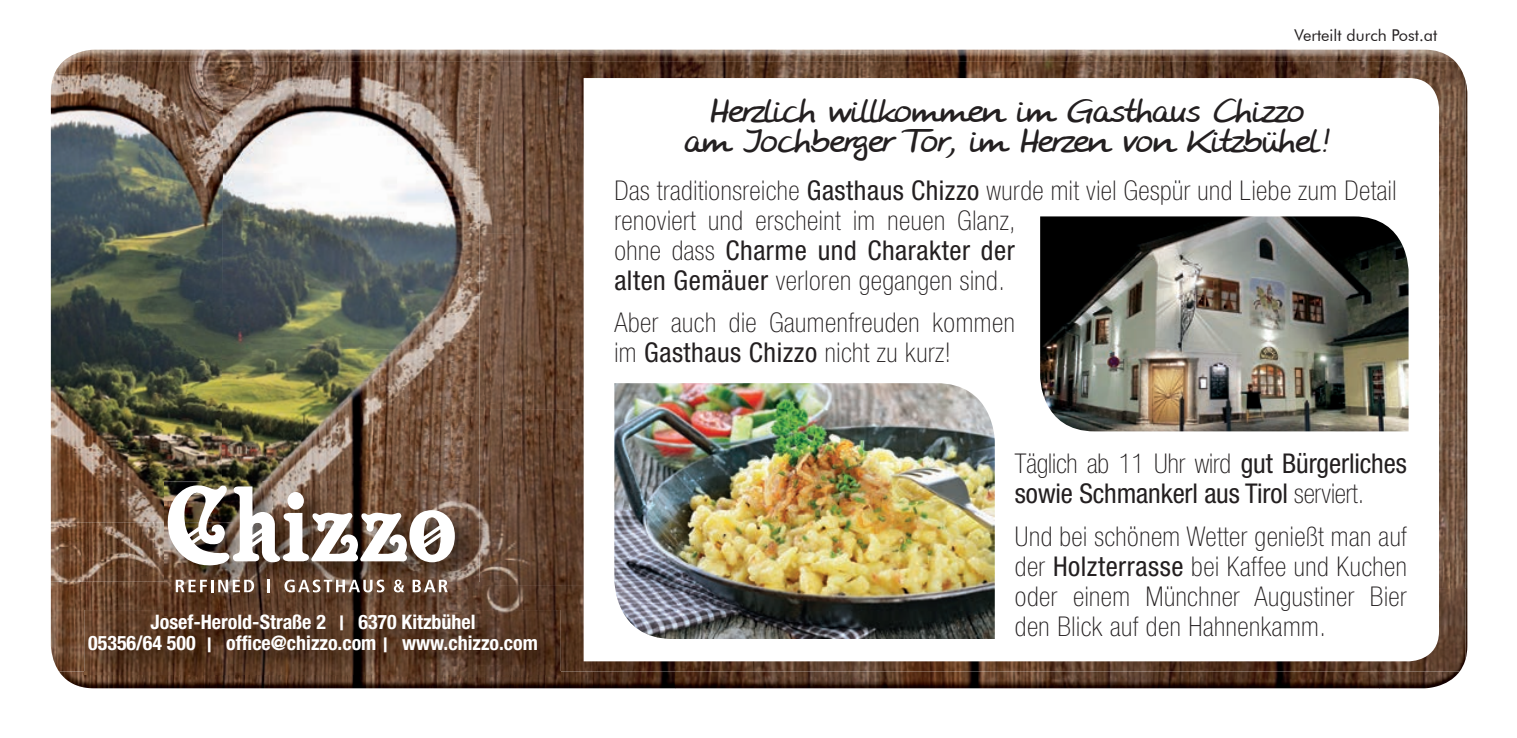
<style>
.page{position:relative;width:1517px;height:738px;background:#fff}
.page>*{position:absolute;margin:0;border:0;box-sizing:border-box;transform-origin:0 0}
.t1{font:italic 35px/30px "HW Stone";color:#231f20;text-align:center}
.t2{font:100 condensed 27.25px/30px "Helvetica Neue";letter-spacing:.02em;color:#231f20;text-align:justify}
.t3{font:condensed 27.25px/30px "Helvetica Neue";letter-spacing:-.005em;color:#231f20}
.t4{font:700 condensed 20px/21.2px "Helvetica Neue";color:#fff;text-align:center}
.t5{font:16.25px "Futura BT";color:#231f20}
.s1{font-weight:400}
.s2{font-weight:100}
</style>
<div class="page">
<img style="left:51px;top:89px;width:171px;height:433px">
<img style="left:64px;top:50px;width:1390px;height:11px">
<img style="left:1379px;top:81px;width:88px;height:606px">
<img style="left:59px;top:671px;width:1320px;height:16px">
<img style="left:1114px;top:61px;width:351px;height:173px">
<img style="left:759px;top:61px;width:355px;height:17px">
<img style="left:405px;top:61px;width:354px;height:172px">
<img style="left:51px;top:61px;width:354px;height:28px">
<img style="left:1439px;top:234px;width:26px;height:177px">
<img style="left:480px;top:233px;width:103px;height:175px">
<img style="left:1439px;top:411px;width:26px;height:173px">
<img style="left:479px;top:408px;width:104px;height:176px">
<img style="left:51px;top:581px;width:113px;height:90px">
<img style="left:479px;top:584px;width:986px;height:87px">
<img style="left:222px;top:89px;width:258px;height:259px">
<img style="left:221px;top:348px;width:259px;height:174px">
<img style="left:51px;top:522px;width:429px;height:59px">
<img style="left:164px;top:481px;width:315px;height:128px">
<svg style="left:168px;top:485px;width:287px;height:80px"></svg>
<svg style="left:176px;top:579px;width:78px;height:12px"></svg>
<svg style="left:267px;top:578px;width:2px;height:13px"></svg>
<svg style="left:284px;top:579px;width:100px;height:13px"></svg>
<svg style="left:394px;top:579px;width:10px;height:13px"></svg>
<svg style="left:412px;top:579px;width:36px;height:12px"></svg>
<img style="left:84px;top:609px;width:476px;height:64px">
<svg style="left:583px;top:78px;width:856px;height:582px"></svg>
<img style="left:614px;top:383px;width:380px;height:255px">
<img style="left:1040px;top:216px;width:368px;height:215px">
<p class="t4" style="left:88px;top:610px;width:451px">Josef-Herold-Straße 2 | 6370 Kitzbühel<br>05356/64 500 | office@chizzo.com | www.chizzo.com</p>
<p class="t5" style="left:1294px;top:25px;width:144px">Verteilt durch Post.at</p>
<p class="t1" style="left:683px;top:98px;width:655px">Herzlich willkommen im Gasthaus Chizzo am Jochberger Tor, im Herzen von Kitzbühel!</p>
<p class="t2" style="left:614px;top:175px;width:783px">Das traditionsreiche <span class="s1">Gasthaus Chizzo</span> wurde mit viel Gespür und Liebe zum Detail</p>
<p class="t2" style="left:614px;top:204px;width:403px">renoviert und erscheint im neuen Glanz, ohne dass <span class="s1">Charme und Charakter der alten Gemäuer</span> verloren gegangen sind.</p>
<p class="t2" style="left:614px;top:307px;width:402px">Aber auch die Gaumenfreuden kommen im <span class="s1">Gasthaus Chizzo</span> nicht zu kurz!</p>
<p class="t3" style="left:1015px;top:448px;width:393px"><span class="s2">Täglich ab 11 Uhr wird</span> gut Bürgerliches sowie Schmankerl aus Tirol <span class="s2">serviert.</span></p>
<p class="t2" style="left:1015px;top:520px;width:393px">Und bei schönem Wetter genießt man auf der <span class="s1">Holzterrasse</span> bei Kaffee und Kuchen oder einem Münchner Augustiner Bier den Blick auf den Hahnenkamm.</p>
</div>
